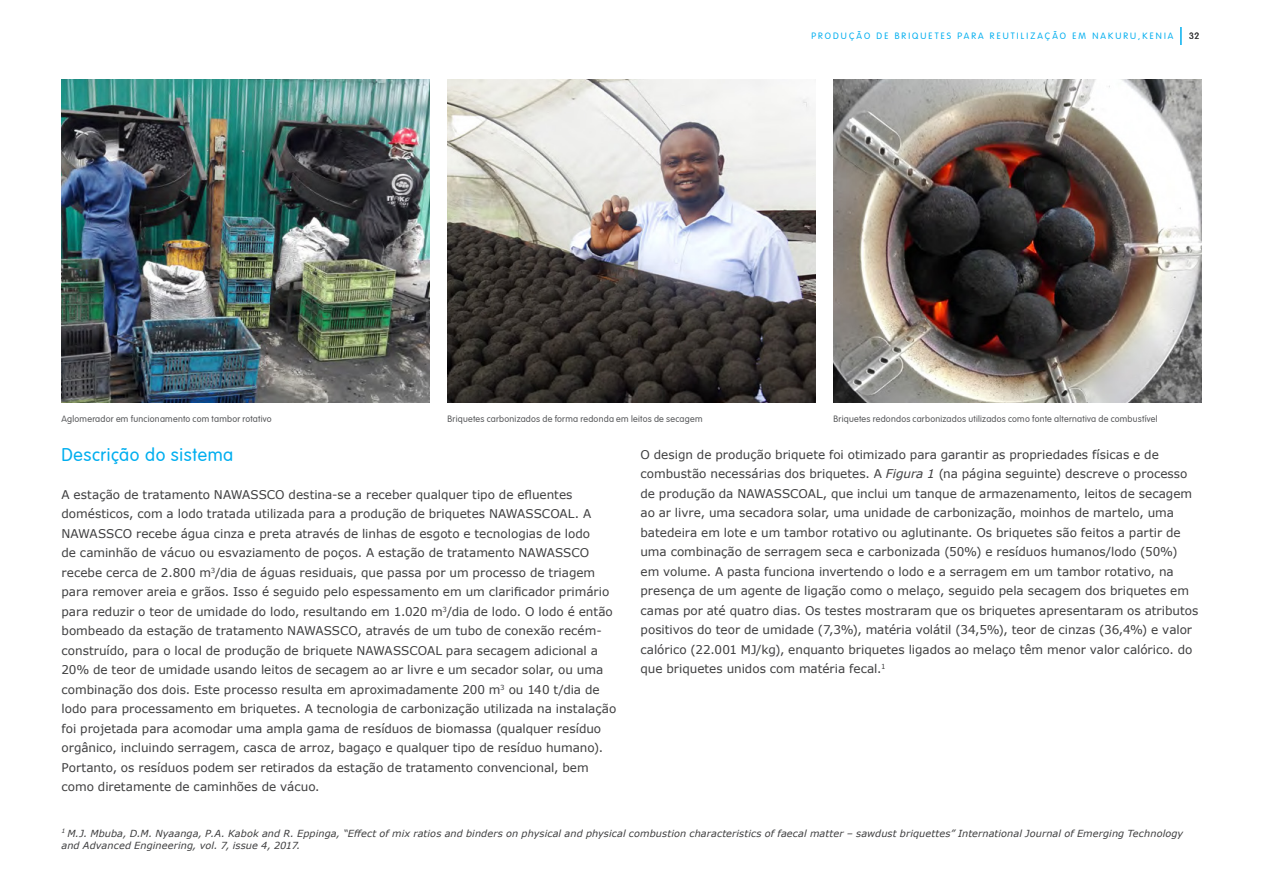
<style>
.page{position:relative;width:1263px;height:893px;background:#fff}
.page>*{position:absolute;margin:0;border:0;box-sizing:border-box;transform-origin:0 0}
.t1{font:300 18px "VAG Rounded LT";letter-spacing:.035em;color:#00aeef}
.Body_Copy{font:12px/19.5px "Verdana";color:#3e3e3f}
.Body_Copy-2{font:italic 9.75px/12px "Verdana";letter-spacing:.01em;color:#3e3e3f}
.Photo_Description{font:300 9px "VAG Rounded";letter-spacing:.03em;color:#57585a}
.Photo_Description-2{font:300 9px "VAG Rounded LT";letter-spacing:.03em;color:#57585a}
.t2{font:300 9px "VAG Rounded LT";letter-spacing:.23em;color:#00aeef}
.t3{font:300 9px "VAG Rounded";color:#3e3e3f}
.s1{font-family:"VAG Rounded"}
.s2{font-style:italic}
</style>
<div class="page">
<img style="left:447px;top:80px;width:368px;height:323px">
<img style="left:62px;top:80px;width:367px;height:323px">
<img style="left:833px;top:80px;width:368px;height:323px">
<svg style="left:1181px;top:27px;width:1px;height:18px"></svg>
<p class="t2" style="left:811px;top:31px;width:363px">PRODUÇÃO DE BRIQUETES PARA REUTILIZAÇÃO EM NAKURU,<span class="s1">KENIA</span></p>
<p class="t3" style="left:1189px;top:31px;width:12px">32</p>
<p class="Photo_Description" style="left:62px;top:413px;width:212px">Aglomerador em funcionamento com tambor rotativo</p>
<h2 class="t1" style="left:62px;top:445px;width:173px">Descrição do sistema</h2>
<p class="Body_Copy" style="left:62px;top:485px;width:556px">A estação de tratamento NAWASSCO destina-se a receber qualquer tipo de efluentes domésticos, com a lodo tratada utilizada para a produção de briquetes NAWASSCOAL. A NAWASSCO recebe água cinza e preta através de linhas de esgoto e tecnologias de lodo<br>de caminhão de vácuo ou esvaziamento de poços. A estação de tratamento NAWASSCO recebe cerca de 2.800 m<sup>3</sup>/dia de águas residuais, que passa por um processo de triagem para remover areia e grãos. Isso é seguido pelo espessamento em um clarificador primário para reduzir o teor de umidade do lodo, resultando em 1.020 m<sup>3</sup>/dia de lodo. O lodo é então bombeado da estação de tratamento NAWASSCO, através de um tubo de conexão recém&shy;construído, para o local de produção de briquete NAWASSCOAL para secagem adicional a 20% de teor de umidade usando leitos de secagem ao ar livre e um secador solar, ou uma combinação dos dois. Este processo resulta em aproximadamente 200 m<sup>3</sup> ou 140 t/dia de lodo para processamento em briquetes. A tecnologia de carbonização utilizada na instalação foi projetada para acomodar uma ampla gama de resíduos de biomassa (qualquer resíduo orgânico, incluindo serragem, casca de arroz, bagaço e qualquer tipo de resíduo humano).<br>Portanto, os resíduos podem ser retirados da estação de tratamento convencional, bem como diretamente de caminhões de vácuo.</p>
<p class="Photo_Description" style="left:447px;top:413px;width:256px">Briquetes carbonizados de forma redonda em leitos de secagem</p>
<p class="Photo_Description-2" style="left:833px;top:413px;width:326px">Briquetes redondos carbonizados utilizados como fonte alternativa de combustível</p>
<p class="Body_Copy" style="left:640px;top:445px;width:559px">O design de produção briquete foi otimizado para garantir as propriedades físicas e de combustão necessárias dos briquetes. A <span class="s2">Figura 1</span> (na página seguinte) descreve o processo de produção da NAWASSCOAL, que inclui um tanque de armazenamento, leitos de secagem ao ar livre, uma secadora solar, uma unidade de carbonização, moinhos de martelo, uma batedeira em lote e um tambor rotativo ou aglutinante. Os briquetes são feitos a partir de uma combinação de serragem seca e carbonizada (50%) e resíduos humanos/lodo (50%) em volume. A pasta funciona invertendo o lodo e a serragem em um tambor rotativo, na presença de um agente de ligação como o melaço, seguido pela secagem dos briquetes em camas por até quatro dias. Os testes mostraram que os briquetes apresentaram os atributos positivos do teor de umidade (7,3%), matéria volátil (34,5%), teor de cinzas (36,4%) e valor calórico (22.001 MJ/kg), enquanto briquetes ligados ao melaço têm menor valor calórico. do que briquetes unidos com matéria fecal.<sup>1</sup></p>
<p class="Body_Copy-2" style="left:62px;top:827px;width:1123px"><sup>1</sup> M.J. Mbuba, D.M. Nyaanga, P.A. Kabok and R. Eppinga, “Effect of mix ratios and binders on physical and physical combustion characteristics of faecal matter – sawdust briquettes” International Journal of Emerging Technology and Advanced Engineering, vol. 7, issue 4, 2017.</p>
</div>
